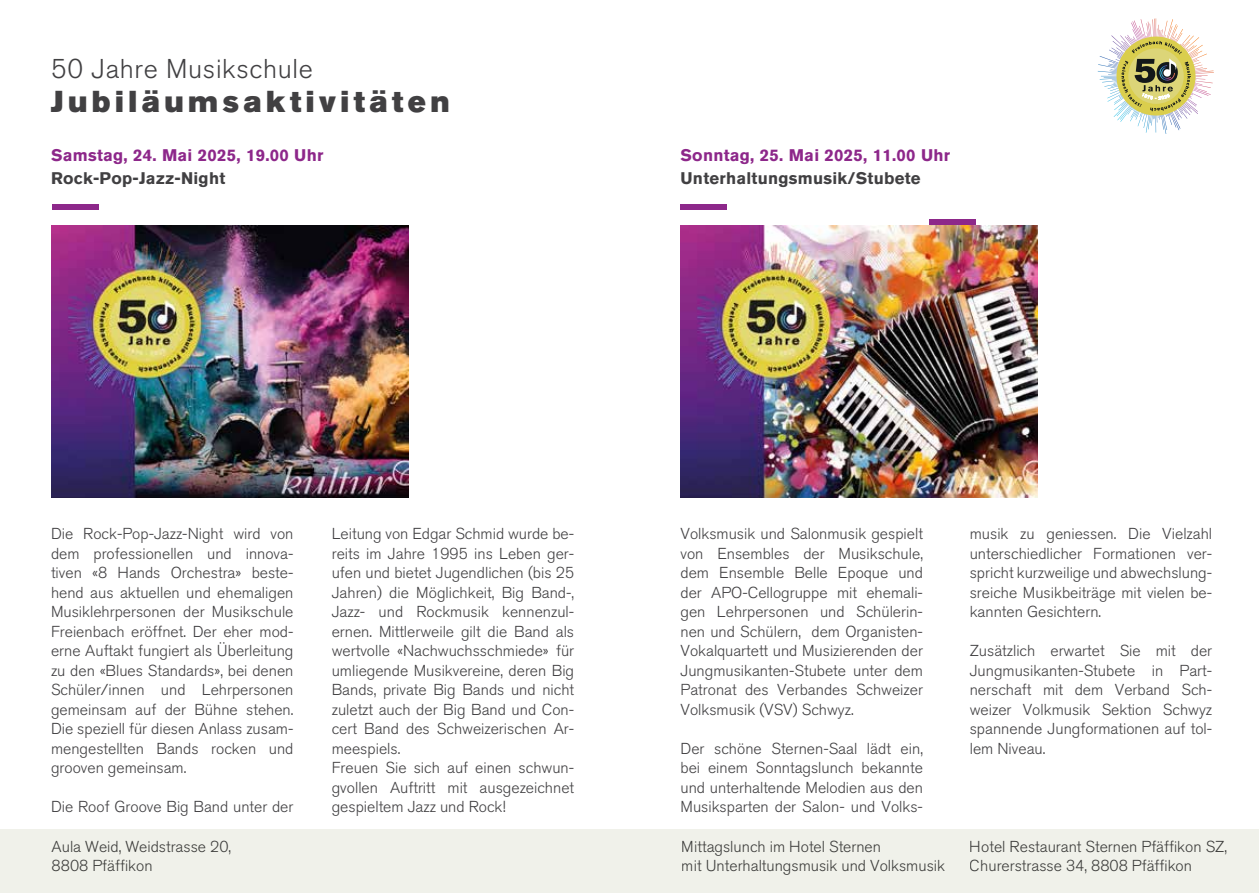
<style>
.page{position:relative;width:1259px;height:893px;background:#fff}
.page>*{position:absolute;margin:0;border:0;box-sizing:border-box;transform-origin:0 0}
.t1{font:30px "Akzidenz Grotesk BQ Super";letter-spacing:.15em;color:#414042}
.t2{font:300 27px "Akzidenz Grotesk BQ";letter-spacing:.025em;color:#414042}
.t3{font:700 16.8px "Akzidenz Grotesk BQ";letter-spacing:.015em;color:#8d278a}
.t4{font:700 16.8px "Akzidenz Grotesk BQ";letter-spacing:.015em;color:#414042}
.t5{font:300 15.75px/19.5px "Akzidenz Grotesk BQ";color:#414042;text-align:justify}
.t6{font:300 15.75px/19.5px "Akzidenz Grotesk BQ";color:#000}
</style>
<div class="page">
<div style="left:0;top:829px;width:1259px;height:64px;background:#f0f1ea"></div>
<img style="left:51px;top:225px;width:357px;height:272px">
<svg style="left:1097px;top:18px;width:116px;height:116px"></svg>
<div style="left:929px;top:219px;width:46px;height:6px;background:#8d288a"></div>
<img style="left:680px;top:225px;width:357px;height:272px">
<div style="left:52px;top:204px;width:47px;height:6px;background:#8d288a"></div>
<div style="left:680px;top:204px;width:47px;height:6px;background:#8d288a"></div>
<h2 class="t2" style="left:51px;top:54px;width:263px">50 Jahre Musikschule</h2>
<h1 class="t1" style="left:51px;top:84px;width:400px">Jubiläumsaktivitäten</h1>
<p class="t3" style="left:51px;top:146px;width:274px">Samstag, 24. Mai 2025, 19.00 Uhr</p>
<p class="t4" style="left:51px;top:168px;width:176px">Rock-Pop-Jazz-Night</p>
<p class="t3" style="left:680px;top:146px;width:271px">Sonntag, 25. Mai 2025, 11.00 Uhr</p>
<p class="t4" style="left:680px;top:168px;width:242px">Unterhaltungsmusik/Stubete</p>
<p class="t5" style="left:332px;top:524px;width:244px;text-align:left">Leitung von Edgar Schmid wurde be&shy;reits im Jahre 1995 ins Leben ger&shy;ufen und bietet Jugendlichen (bis 25<br>Jahren) die Möglichkeit, Big Band-,<br>Jazz- und Rockmusik kennenzul&shy;ernen. Mittlerweile gilt die Band als wertvolle «Nachwuchsschmiede» für umliegende Musikvereine, deren Big<br>Bands, private Big Bands und nicht zuletzt auch der Big Band und Con&shy;cert Band des Schweizerischen Ar&shy;meespiels.<br>Freuen Sie sich auf einen schwun&shy;gvollen Auftritt mit ausgezeichnet gespieltem Jazz und Rock!</p>
<p class="t5" style="left:969px;top:524px;width:244px">musik zu geniessen. Die Vielzahl unterschiedlicher Formationen ver&shy;spricht kurzweilige und abwechslung&shy;sreiche Musikbeiträge mit vielen be&shy;kannten Gesichtern.</p>
<p class="t5" style="left:680px;top:524px;width:244px">Volksmusik und Salonmusik gespielt von Ensembles der Musikschule, dem Ensemble Belle Epoque und der APO-Cellogruppe mit ehemali&shy;gen Lehrpersonen und Schülerin&shy;nen und Schülern, dem Organisten-Vokalquartett und Musizierenden der Jungmusikanten-Stubete unter dem Patronat des Verbandes Schweizer Volksmusik (VSV) Schwyz.</p>
<p class="t5" style="left:680px;top:739px;width:244px">Der schöne Sternen-Saal lädt ein, bei einem Sonntagslunch bekannte und unterhaltende Melodien aus den Musiksparten der Salon- und Volks-</p>
<p class="t6" style="left:682px;top:837px;width:265px">Mittagslunch im Hotel Sternen<br>mit Unterhaltungsmusik und Volksmusik</p>
<p class="t5" style="left:51px;top:524px;width:244px">Die Rock-Pop-Jazz-Night wird von dem professionellen und innova&shy;tiven «8 Hands Orchestra» beste&shy;hend aus aktuellen und ehemaligen Musiklehrpersonen der Musikschule Freienbach eröffnet. Der eher mod&shy;erne Auftakt fungiert als Überleitung zu den «Blues Standards», bei denen Schüler/innen und Lehrpersonen gemeinsam auf der Bühne stehen.<br>Die speziell für diesen Anlass zusam&shy;mengestellten Bands rocken und grooven gemeinsam.</p>
<p class="t5" style="left:51px;top:797px;width:244px">Die Roof Groove Big Band unter der</p>
<p class="t5" style="left:969px;top:641px;width:244px">Zusätzlich erwartet Sie mit der Jungmusikanten-Stubete in Part&shy;nerschaft mit dem Verband Sch&shy;weizer Volkmusik Sektion Schwyz spannende Jungformationen auf tol&shy;lem Niveau.</p>
<p class="t6" style="left:52px;top:837px;width:181px">Aula Weid, Weidstrasse 20,<br>8808 Pfäffikon</p>
<p class="t6" style="left:969px;top:837px;width:259px">Hotel Restaurant Sternen Pfäffikon SZ,<br>Churerstrasse 34, 8808 Pfäffikon</p>
</div>
